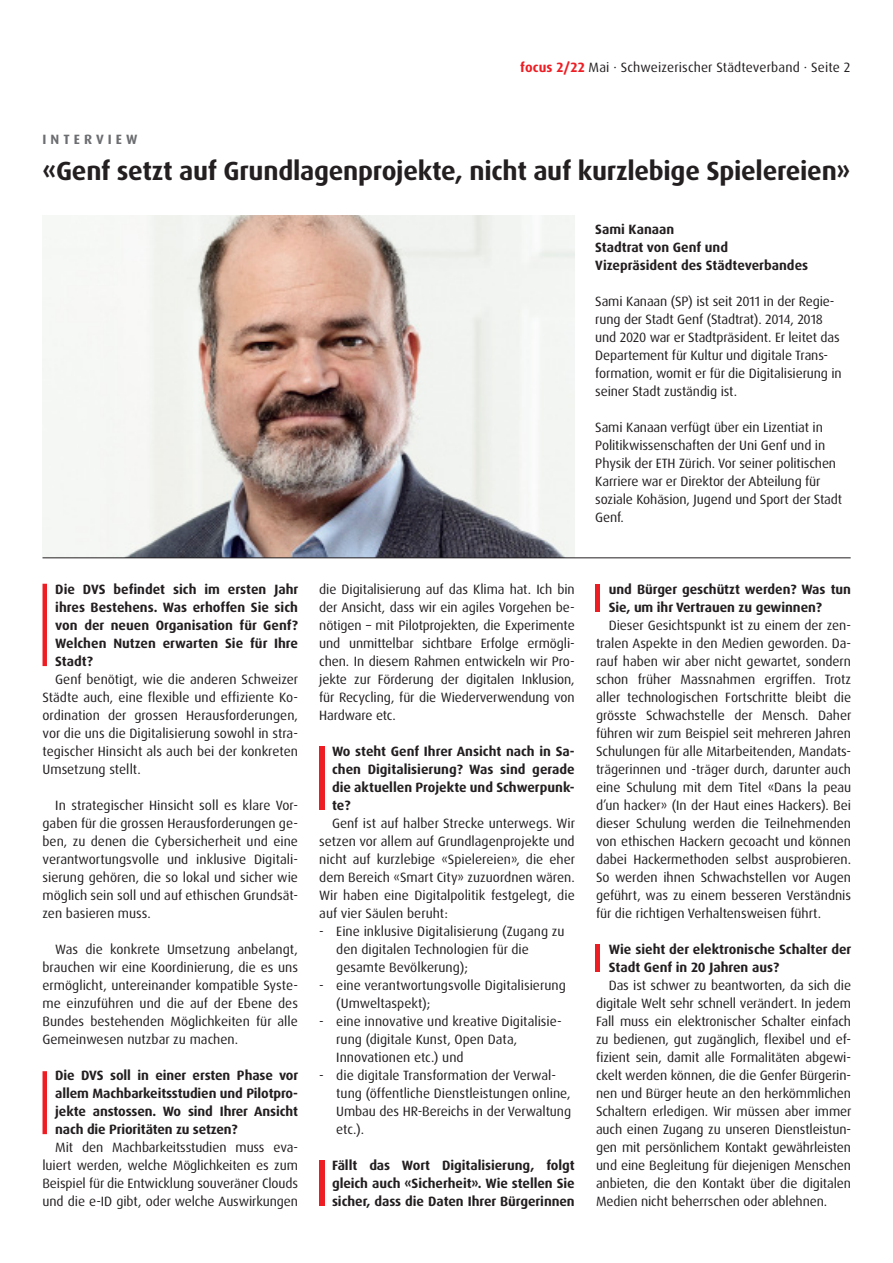
<style>
.page{position:relative;width:893px;height:1263px;background:#fff}
.page>*{position:absolute;margin:0;border:0;box-sizing:border-box;transform-origin:0 0}
.t1{font:700 26.25px "Dax OT";letter-spacing:-.01em;color:#231f20}
.t2{font:13.5px/18px "Dax OT";letter-spacing:-.005em;color:#231f20;text-align:justify}
.t3{font:700 13.5px/18px "Dax OT";letter-spacing:-.005em;color:#231f20;text-align:justify}
.Text{font:700 13.5px "Dax OT";letter-spacing:.3em;color:#6c6d70}
.s1{font-weight:700;color:#ee1d23}
</style>
<div class="page">
<img style="left:43px;top:216px;width:531px;height:342px">
<hr style="left:43px;top:558px;width:808px;height:1px;background:#231f20">
<hr style="left:43px;top:584px;width:4px;height:82px;background:#ee1d23">
<div style="left:595px;top:584px;width:5px;height:28px;background:#ee1d23"></div>
<div style="left:319px;top:746px;width:5px;height:64px;background:#ee1d23"></div>
<div style="left:319px;top:1160px;width:5px;height:46px;background:#ee1d23"></div>
<hr style="left:43px;top:1071px;width:4px;height:63px;background:#ee1d23">
<div style="left:595px;top:944px;width:5px;height:28px;background:#ee1d23"></div>
<p class="t2" style="left:520px;top:58px;width:332px"><span class="s1">focus 2/22</span> Mai · Schweizerischer Städteverband · Seite 2</p>
<p class="Text" style="left:43px;top:131px;width:97px">INTERVIEW</p>
<p class="t1" style="left:43px;top:154px;width:809px">«Genf setzt auf Grundlagenprojekte, nicht auf kurzlebige Spielereien»</p>
<p class="t3" style="left:595px;top:220px;width:81px">Sami Kanaan</p>
<p class="t3" style="left:595px;top:238px;width:214px">Stadtrat von Genf und<br>Vizepräsident des Städteverbandes</p>
<p class="t2" style="left:595px;top:292px;width:248px;text-align:left">Sami Kanaan (SP) ist seit 2011 in der Regie&shy;rung der Stadt Genf (Stadtrat). 2014, 2018 und 2020 war er Stadtpräsident. Er leitet das Departement für Kultur und digitale Trans&shy;formation, womit er für die Digitalisierung in seiner Stadt zuständig ist.</p>
<p class="t2" style="left:595px;top:418px;width:248px;text-align:left">Sami Kanaan verfügt über ein Lizentiat in Politikwissenschaften der Uni Genf und in Physik der ETH Zürich. Vor seiner politischen Karriere war er Direktor der Abteilung für soziale Kohäsion, Jugend und Sport der Stadt Genf.</p>
<p class="t3" style="left:55px;top:580px;width:245px">Die DVS befindet sich im ersten Jahr ihres Bestehens. Was erhoffen Sie sich von der neuen Organisation für Genf?<br>Welchen Nutzen erwarten Sie für Ihre Stadt?</p>
<p class="t2" style="left:43px;top:670px;width:257px;text-indent:13px">Genf benötigt, wie die anderen Schweizer Städte auch, eine flexible und effiziente Ko&shy;ordination der grossen Herausforderungen, vor die uns die Digitalisierung sowohl in stra&shy;tegischer Hinsicht als auch bei der konkreten Umsetzung stellt.</p>
<p class="t2" style="left:43px;top:796px;width:257px;text-indent:13px">In strategischer Hinsicht soll es klare Vor&shy;gaben für die grossen Herausforderungen ge&shy;ben, zu denen die Cybersicherheit und eine verantwortungsvolle und inklusive Digitali&shy;sierung gehören, die so lokal und sicher wie möglich sein soll und auf ethischen Grundsät&shy;zen basieren muss.</p>
<p class="t2" style="left:43px;top:940px;width:257px;text-indent:13px">Was die konkrete Umsetzung anbelangt, brauchen wir eine Koordinierung, die es uns ermöglicht, untereinander kompatible Syste&shy;me einzuführen und die auf der Ebene des Bundes bestehenden Möglichkeiten für alle Gemeinwesen nutzbar zu machen.</p>
<p class="t3" style="left:55px;top:1066px;width:245px">Die DVS soll in einer ersten Phase vor allem Machbarkeitsstudien und Pilotpro&shy;jekte anstossen. Wo sind Ihrer Ansicht nach die Prioritäten zu setzen?</p>
<p class="t2" style="left:43px;top:1138px;width:257px;text-indent:13px">Mit den Machbarkeitsstudien muss eva&shy;luiert werden, welche Möglichkeiten es zum Beispiel für die Entwicklung souveräner Clouds und die e-ID gibt, oder welche Auswirkungen</p>
<p class="t2" style="left:319px;top:580px;width:257px">die Digitalisierung auf das Klima hat. Ich bin der Ansicht, dass wir ein agiles Vorgehen be&shy;nötigen – mit Pilotprojekten, die Experimente und unmittelbar sichtbare Erfolge ermögli&shy;chen. In diesem Rahmen entwickeln wir Pro&shy;jekte zur Förderung der digitalen Inklusion, für Recycling, für die Wiederverwendung von Hardware etc.</p>
<p class="t3" style="left:332px;top:742px;width:244px">Wo steht Genf Ihrer Ansicht nach in Sa&shy;chen Digitalisierung? Was sind gerade die aktuellen Projekte und Schwerpunk&shy;te?</p>
<p class="t2" style="left:319px;top:814px;width:257px;text-indent:13px">Genf ist auf halber Strecke unterwegs. Wir setzen vor allem auf Grundlagenprojekte und nicht auf kurzlebige «Spielereien», die eher dem Bereich «Smart City» zuzuordnen wären.<br>Wir haben eine Digitalpolitik festgelegt, die auf vier Säulen beruht:</p>
<p class="t2" style="left:336px;top:922px;width:230px;text-align:left;text-indent:-17px">- Eine inklusive Digitalisierung (Zugang zu den digitalen Technologien für die gesamte Bevölkerung);</p>
<p class="t2" style="left:336px;top:976px;width:231px;text-indent:-17px">- eine verantwortungsvolle Digitalisierung (Umweltaspekt);</p>
<p class="t2" style="left:336px;top:1012px;width:227px;text-align:left;text-indent:-17px">- eine innovative und kreative Digitalisie&shy;rung (digitale Kunst, Open Data,<br>Innovationen etc.) und</p>
<p class="t2" style="left:336px;top:1066px;width:236px;text-align:left;text-indent:-17px">- die digitale Transformation der Verwal&shy;tung (öffentliche Dienstleistungen online, Umbau des HR-Bereichs in der Verwaltung etc.).</p>
<p class="t3" style="left:332px;top:1156px;width:244px">Fällt das Wort Digitalisierung, folgt gleich auch «Sicherheit». Wie stellen Sie sicher, dass die Daten Ihrer Bürgerinnen</p>
<p class="t3" style="left:609px;top:580px;width:244px">und Bürger geschützt werden? Was tun<br>Sie, um ihr Vertrauen zu gewinnen?</p>
<p class="t2" style="left:596px;top:616px;width:257px;text-indent:13px">Dieser Gesichtspunkt ist zu einem der zen&shy;tralen Aspekte in den Medien geworden. Da&shy;rauf haben wir aber nicht gewartet, sondern schon früher Massnahmen ergriffen. Trotz aller technologischen Fortschritte bleibt die grösste Schwachstelle der Mensch. Daher führen wir zum Beispiel seit mehreren Jahren Schulungen für alle Mitarbeitenden, Mandats&shy;trägerinnen und -träger durch, darunter auch eine Schulung mit dem Titel «Dans la peau d’un hacker» (In der Haut eines Hackers). Bei dieser Schulung werden die Teilnehmenden von ethischen Hackern gecoacht und können dabei Hackermethoden selbst ausprobieren.<br>So werden ihnen Schwachstellen vor Augen geführt, was zu einem besseren Verständnis für die richtigen Verhaltensweisen führt.</p>
<p class="t3" style="left:609px;top:940px;width:244px">Wie sieht der elektronische Schalter der<br>Stadt Genf in 20 Jahren aus?</p>
<p class="t2" style="left:596px;top:976px;width:257px;text-indent:13px">Das ist schwer zu beantworten, da sich die digitale Welt sehr schnell verändert. In jedem Fall muss ein elektronischer Schalter einfach zu bedienen, gut zugänglich, flexibel und ef&shy;fizient sein, damit alle Formalitäten abgewi&shy;ckelt werden können, die die Genfer Bürgerin&shy;nen und Bürger heute an den herkömmlichen Schaltern erledigen. Wir müssen aber immer auch einen Zugang zu unseren Dienstleistun&shy;gen mit persönlichem Kontakt gewährleisten und eine Begleitung für diejenigen Menschen anbieten, die den Kontakt über die digitalen Medien nicht beherrschen oder ablehnen.</p>
</div>
